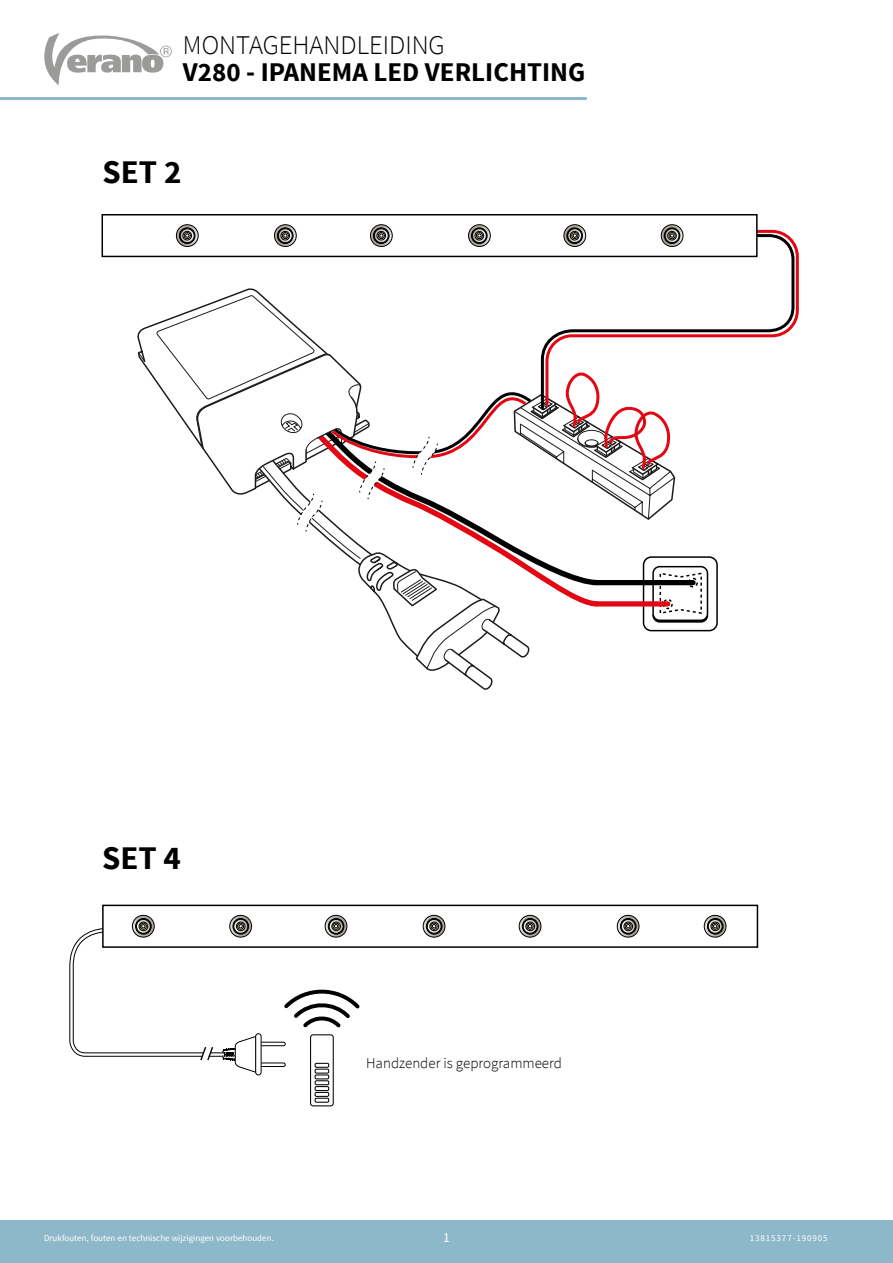
<style>
.page{position:relative;width:893px;height:1263px;background:#fff}
.page>*{position:absolute;margin:0;border:0;box-sizing:border-box;transform-origin:0 0}
.t1{font:700 33px "Source Sans Pro";color:#000}
.t2{font:700 27px "Source Sans Pro";color:#000}
.t3{font:300 27px "Source Sans Pro";color:#000}
.t4{font:300 15px "Source Sans Pro";color:#000}
.t5{font:13.5px "Source Sans Pro";color:#fff}
.t6{font:9px "Source Sans Pro";color:#fff}
.t7{font:9px "Source Sans Pro";letter-spacing:.1em;color:#fff}
</style>
<div class="page">
<div style="left:0;top:1220px;width:893px;height:43px;background:#8db8c9"></div>
<svg style="left:539px;top:233px;width:257px;height:105px"></svg>
<div style="left:102px;top:215px;width:655px;height:41px;background:#fff"></div>
<div style="left:102px;top:214px;width:656px;height:43px;border:2px solid #000"></div>
<svg style="left:661px;top:225px;width:22px;height:21px"></svg>
<div style="left:661px;top:224px;width:22px;height:23px;border:1px solid #000;border-radius:50%"></div>
<svg style="left:664px;top:228px;width:16px;height:16px"></svg>
<div style="left:664px;top:227px;width:16px;height:17px;border:1px solid #000;border-radius:50%"></div>
<svg style="left:665px;top:229px;width:14px;height:14px"></svg>
<div style="left:665px;top:228px;width:14px;height:15px;border:1px solid #000;border-radius:50%"></div>
<div style="left:667px;top:231px;width:10px;height:9px;border:1px solid #000;border-radius:50%"></div>
<svg style="left:668px;top:231px;width:8px;height:9px"></svg>
<svg style="left:564px;top:225px;width:22px;height:21px"></svg>
<div style="left:563px;top:224px;width:23px;height:23px;border:1px solid #000;border-radius:50%"></div>
<div style="left:566px;top:227px;width:17px;height:17px;border:1px solid #000;border-radius:50%"></div>
<svg style="left:568px;top:229px;width:14px;height:14px"></svg>
<div style="left:567px;top:228px;width:15px;height:15px;border:1px solid #000;border-radius:50%"></div>
<svg style="left:570px;top:231px;width:9px;height:9px"></svg>
<svg style="left:468px;top:225px;width:22px;height:21px"></svg>
<div style="left:468px;top:224px;width:23px;height:23px;border:1px solid #000;border-radius:50%"></div>
<svg style="left:471px;top:228px;width:16px;height:16px"></svg>
<div style="left:471px;top:227px;width:17px;height:17px;border:1px solid #000;border-radius:50%"></div>
<svg style="left:472px;top:229px;width:14px;height:14px"></svg>
<div style="left:472px;top:228px;width:15px;height:15px;border:1px solid #000;border-radius:50%"></div>
<svg style="left:475px;top:231px;width:9px;height:9px"></svg>
<svg style="left:370px;top:225px;width:22px;height:21px"></svg>
<div style="left:370px;top:224px;width:23px;height:23px;border:1px solid #000;border-radius:50%"></div>
<svg style="left:373px;top:228px;width:16px;height:16px"></svg>
<div style="left:373px;top:227px;width:16px;height:17px;border:1px solid #000;border-radius:50%"></div>
<svg style="left:374px;top:229px;width:14px;height:14px"></svg>
<div style="left:374px;top:228px;width:14px;height:15px;border:1px solid #000;border-radius:50%"></div>
<div style="left:376px;top:231px;width:10px;height:9px;border:1px solid #000;border-radius:50%"></div>
<svg style="left:377px;top:231px;width:9px;height:9px"></svg>
<svg style="left:274px;top:225px;width:22px;height:21px"></svg>
<div style="left:274px;top:224px;width:23px;height:23px;border:1px solid #000;border-radius:50%"></div>
<svg style="left:277px;top:228px;width:16px;height:16px"></svg>
<div style="left:277px;top:227px;width:17px;height:17px;border:1px solid #000;border-radius:50%"></div>
<svg style="left:278px;top:229px;width:14px;height:14px"></svg>
<div style="left:278px;top:228px;width:15px;height:15px;border:1px solid #000;border-radius:50%"></div>
<div style="left:280px;top:231px;width:10px;height:9px;border:1px solid #000;border-radius:50%"></div>
<svg style="left:281px;top:231px;width:9px;height:9px"></svg>
<svg style="left:176px;top:225px;width:22px;height:21px"></svg>
<div style="left:176px;top:224px;width:23px;height:23px;border:1px solid #000;border-radius:50%"></div>
<svg style="left:179px;top:228px;width:16px;height:16px"></svg>
<div style="left:179px;top:227px;width:16px;height:17px;border:1px solid #000;border-radius:50%"></div>
<svg style="left:180px;top:229px;width:14px;height:14px"></svg>
<div style="left:180px;top:228px;width:14px;height:15px;border:1px solid #000;border-radius:50%"></div>
<div style="left:182px;top:231px;width:10px;height:9px;border:1px solid #000;border-radius:50%"></div>
<svg style="left:183px;top:231px;width:9px;height:9px"></svg>
<svg style="left:137px;top:287px;width:580px;height:403px"></svg>
<div style="left:597px;top:580px;width:96px;height:5px;background:#000"></div>
<div style="left:597px;top:601px;width:71px;height:5px;background:#e30613"></div>
<svg style="left:44px;top:33px;width:128px;height:52px"></svg>
<hr style="left:0;top:97px;width:587px;height:3px;background:#8db8c9">
<svg style="left:311px;top:1035px;width:22px;height:71px"></svg>
<div style="left:310px;top:1034px;width:24px;height:72px;border:1px solid #000;border-radius:3px"></div>
<hr style="left:315px;top:1098px;width:14px;height:4px;background:#fff">
<div style="left:315px;top:1098px;width:14px;height:5px;border:1px solid #000"></div>
<hr style="left:315px;top:1092px;width:14px;height:4px;background:#fff">
<div style="left:315px;top:1092px;width:14px;height:5px;border:1px solid #000"></div>
<hr style="left:315px;top:1086px;width:14px;height:4px;background:#fff">
<div style="left:315px;top:1086px;width:14px;height:5px;border:1px solid #000"></div>
<hr style="left:315px;top:1081px;width:14px;height:4px;background:#fff">
<div style="left:315px;top:1080px;width:14px;height:5px;border:1px solid #000"></div>
<hr style="left:315px;top:1075px;width:14px;height:4px;background:#fff">
<div style="left:315px;top:1074px;width:14px;height:5px;border:1px solid #000"></div>
<div style="left:315px;top:1068px;width:14px;height:6px;border:1px solid #000"></div>
<div style="left:255px;top:1033px;width:7px;height:42px;border:1px solid #000;border-radius:3px"></div>
<div style="left:102px;top:905px;width:656px;height:43px;border:2px solid #000"></div>
<svg style="left:132px;top:915px;width:22px;height:22px"></svg>
<div style="left:132px;top:915px;width:23px;height:23px;border:1px solid #000;border-radius:50%"></div>
<svg style="left:136px;top:918px;width:15px;height:16px"></svg>
<div style="left:135px;top:918px;width:17px;height:16px;border:1px solid #000;border-radius:50%"></div>
<div style="left:136px;top:919px;width:15px;height:14px;border:1px solid #000;border-radius:50%"></div>
<div style="left:139px;top:921px;width:9px;height:10px;border:1px solid #000;border-radius:50%"></div>
<svg style="left:230px;top:915px;width:22px;height:22px"></svg>
<div style="left:229px;top:915px;width:23px;height:23px;border:1px solid #000;border-radius:50%"></div>
<div style="left:232px;top:918px;width:17px;height:16px;border:1px solid #000;border-radius:50%"></div>
<div style="left:233px;top:919px;width:15px;height:14px;border:1px solid #000;border-radius:50%"></div>
<div style="left:236px;top:921px;width:10px;height:10px;border:1px solid #000;border-radius:50%"></div>
<svg style="left:325px;top:915px;width:22px;height:22px"></svg>
<div style="left:325px;top:915px;width:22px;height:23px;border:1px solid #000;border-radius:50%"></div>
<div style="left:328px;top:918px;width:16px;height:16px;border:1px solid #000;border-radius:50%"></div>
<div style="left:329px;top:919px;width:14px;height:14px;border:1px solid #000;border-radius:50%"></div>
<div style="left:331px;top:921px;width:10px;height:10px;border:1px solid #000;border-radius:50%"></div>
<svg style="left:69px;top:922px;width:294px;height:151px"></svg>
<svg style="left:423px;top:915px;width:22px;height:22px"></svg>
<div style="left:423px;top:915px;width:22px;height:23px;border:1px solid #000;border-radius:50%"></div>
<svg style="left:426px;top:918px;width:16px;height:16px"></svg>
<div style="left:426px;top:918px;width:16px;height:16px;border:1px solid #000;border-radius:50%"></div>
<svg style="left:427px;top:919px;width:14px;height:14px"></svg>
<div style="left:427px;top:919px;width:14px;height:14px;border:1px solid #000;border-radius:50%"></div>
<div style="left:429px;top:921px;width:10px;height:10px;border:1px solid #000;border-radius:50%"></div>
<svg style="left:430px;top:922px;width:8px;height:9px"></svg>
<svg style="left:519px;top:915px;width:22px;height:22px"></svg>
<div style="left:519px;top:915px;width:22px;height:23px;border:1px solid #000;border-radius:50%"></div>
<svg style="left:522px;top:918px;width:16px;height:16px"></svg>
<div style="left:522px;top:918px;width:16px;height:16px;border:1px solid #000;border-radius:50%"></div>
<svg style="left:523px;top:919px;width:14px;height:14px"></svg>
<div style="left:523px;top:919px;width:14px;height:14px;border:1px solid #000;border-radius:50%"></div>
<div style="left:525px;top:921px;width:10px;height:10px;border:1px solid #000;border-radius:50%"></div>
<svg style="left:526px;top:922px;width:8px;height:9px"></svg>
<svg style="left:617px;top:915px;width:22px;height:22px"></svg>
<div style="left:617px;top:915px;width:22px;height:23px;border:1px solid #000;border-radius:50%"></div>
<svg style="left:620px;top:918px;width:16px;height:16px"></svg>
<div style="left:620px;top:918px;width:16px;height:16px;border:1px solid #000;border-radius:50%"></div>
<svg style="left:621px;top:919px;width:14px;height:14px"></svg>
<div style="left:621px;top:919px;width:14px;height:14px;border:1px solid #000;border-radius:50%"></div>
<div style="left:623px;top:921px;width:10px;height:10px;border:1px solid #000;border-radius:50%"></div>
<svg style="left:624px;top:922px;width:8px;height:9px"></svg>
<svg style="left:704px;top:915px;width:22px;height:22px"></svg>
<div style="left:704px;top:915px;width:22px;height:23px;border:1px solid #000;border-radius:50%"></div>
<svg style="left:707px;top:918px;width:16px;height:16px"></svg>
<div style="left:707px;top:918px;width:16px;height:16px;border:1px solid #000;border-radius:50%"></div>
<svg style="left:708px;top:919px;width:14px;height:14px"></svg>
<div style="left:708px;top:919px;width:14px;height:14px;border:1px solid #000;border-radius:50%"></div>
<div style="left:710px;top:921px;width:10px;height:10px;border:1px solid #000;border-radius:50%"></div>
<svg style="left:711px;top:922px;width:8px;height:9px"></svg>
<h2 class="t3" style="left:183px;top:29px;width:263px">MONTAGEHANDLEIDING</h2>
<h2 class="t2" style="left:183px;top:55px;width:404px">V280 - IPANEMA LED VERLICHTING</h2>
<h1 class="t1" style="left:103px;top:151px;width:80px">SET 2</h1>
<h1 class="t1" style="left:102px;top:837px;width:80px">SET 4</h1>
<h3 class="t4" style="left:366px;top:1053px;width:197px">Handzender is geprogrammeerd</h3>
<p class="t6" style="left:44px;top:1233px;width:231px">Drukfouten, fouten en technische wijzigingen voorbehouden.</p>
<h3 class="t5" style="left:443px;top:1229px;width:8px">1</h3>
<p class="t7" style="left:750px;top:1233px;width:80px">13815377-190905</p>
</div>
